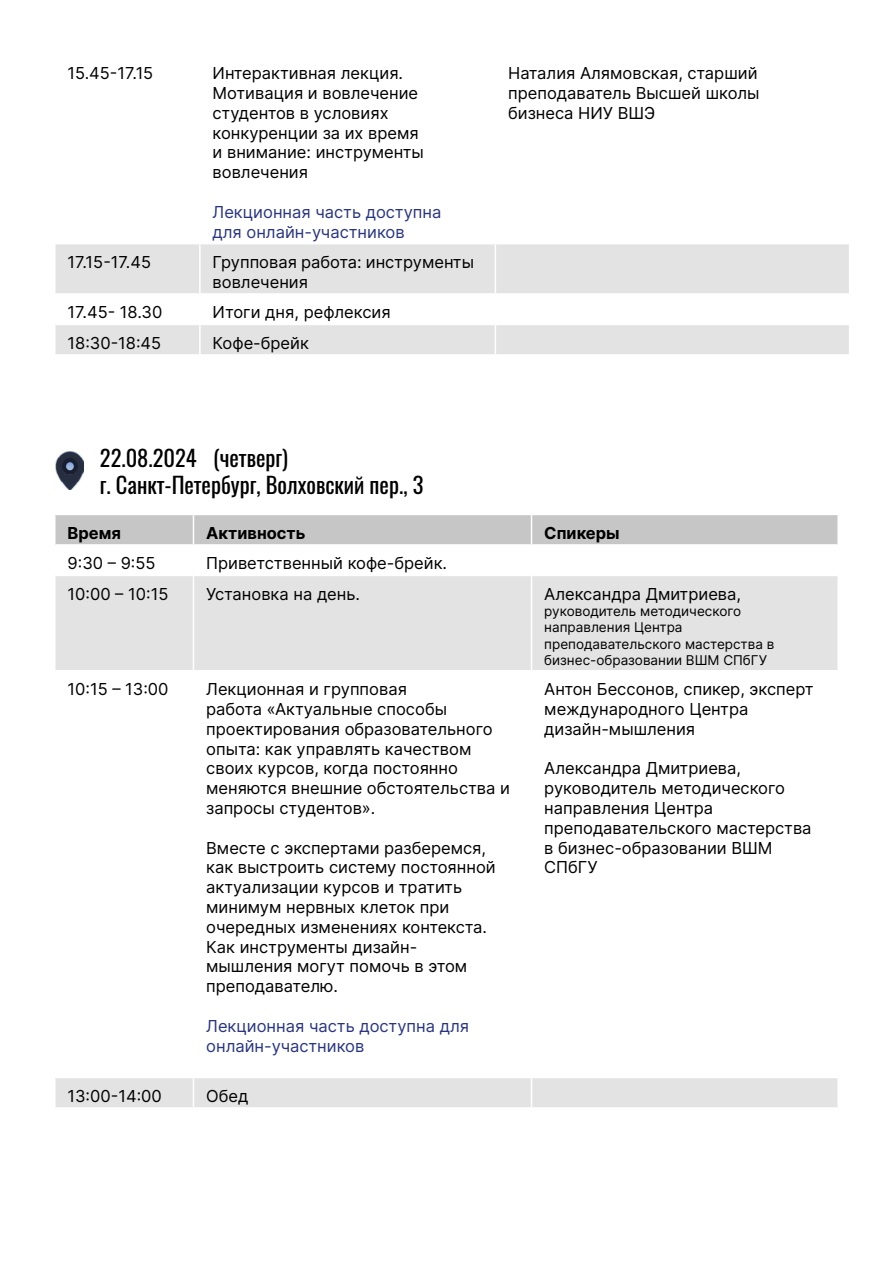
<style>
.page{position:relative;width:893px;height:1263px;background:#fff}
.page>*{position:absolute;margin:0;border:0;box-sizing:border-box;transform-origin:0 0}
.t1{font:22.5px/27px "Oswald";color:#000}
.t2{font:16.5px/19.8px "Inter";color:#000}
.t3{font:16.5px/19.8px "Inter";color:#283583}
.t4{font:700 16.5px "Inter";color:#000}
.t5{font:13.5px/16.2px "Inter";color:#000}
</style>
<div class="page">
<svg style="left:56px;top:576px;width:781px;height:531px"></svg>
<hr style="left:193px;top:576px;width:1px;height:94px;background:#fff">
<hr style="left:531px;top:576px;width:1px;height:94px;background:#fff">
<hr style="left:193px;top:671px;width:1px;height:406px;background:#fff">
<hr style="left:531px;top:671px;width:1px;height:406px;background:#fff">
<svg style="left:193px;top:1078px;width:1px;height:29px"></svg>
<svg style="left:531px;top:1078px;width:1px;height:29px"></svg>
<hr style="left:56px;top:670px;width:137px;height:1px;background:#fff">
<hr style="left:193px;top:670px;width:338px;height:1px;background:#fff">
<hr style="left:531px;top:670px;width:306px;height:1px;background:#fff">
<hr style="left:56px;top:1077px;width:137px;height:1px;background:#fff">
<hr style="left:193px;top:1077px;width:338px;height:1px;background:#fff">
<hr style="left:531px;top:1077px;width:306px;height:1px;background:#fff">
<div style="left:55px;top:515px;width:782px;height:30px;background:#c6c6c6"></div>
<hr style="left:56px;top:544px;width:137px;height:2px;background:#fff">
<hr style="left:193px;top:544px;width:338px;height:2px;background:#fff">
<hr style="left:531px;top:544px;width:306px;height:2px;background:#fff">
<img style="left:55px;top:451px;width:28px;height:38px">
<svg style="left:56px;top:244px;width:793px;height:110px;fill:#e3e3e3"></svg>
<hr style="left:56px;top:293px;width:144px;height:2px;background:#fff">
<hr style="left:56px;top:324px;width:144px;height:1px;background:#fff">
<hr style="left:199px;top:244px;width:2px;height:49px;background:#fff">
<hr style="left:495px;top:244px;width:1px;height:49px;background:#fff">
<hr style="left:199px;top:295px;width:2px;height:29px;background:#fff">
<hr style="left:199px;top:325px;width:2px;height:29px;background:#fff">
<svg style="left:495px;top:295px;width:1px;height:59px"></svg>
<hr style="left:200px;top:293px;width:295px;height:2px;background:#fff">
<hr style="left:495px;top:293px;width:354px;height:2px;background:#fff">
<hr style="left:200px;top:324px;width:295px;height:1px;background:#fff">
<hr style="left:495px;top:324px;width:354px;height:1px;background:#fff">
<p class="t2" style="left:68px;top:63px;width:87px">15.45-17.15</p>
<p class="t2" style="left:213px;top:63px;width:213px">Интерактивная лекция.<br>Мотивация и вовлечение студентов в условиях конкуренции за их время и внимание: инструменты вовлечения</p>
<p class="t3" style="left:213px;top:202px;width:230px">Лекционная часть доступна для онлайн-участников</p>
<p class="t2" style="left:68px;top:252px;width:85px">17.15-17.45</p>
<p class="t2" style="left:213px;top:252px;width:263px">Групповая работа: инструменты вовлечения</p>
<p class="t2" style="left:68px;top:302px;width:96px">17.45- 18.30</p>
<p class="t2" style="left:213px;top:302px;width:180px">Итоги дня, рефлексия</p>
<p class="t2" style="left:68px;top:333px;width:95px">18:30-18:45</p>
<p class="t2" style="left:213px;top:333px;width:98px">Кофе-брейк</p>
<p class="t2" style="left:508px;top:63px;width:253px">Наталия Алямовская, старший преподаватель Высшей школы бизнеса НИУ ВШЭ</p>
<h1 class="t1" style="left:100px;top:442px;width:325px">22.08.2024 (четверг)<br>г. Санкт-Петербург, Волховский пер., 3</h1>
<p class="t4" style="left:68px;top:521px;width:55px">Время</p>
<p class="t4" style="left:206px;top:521px;width:101px">Активность</p>
<p class="t4" style="left:544px;top:521px;width:77px">Спикеры</p>
<p class="t2" style="left:68px;top:553px;width:90px">9:30 – 9:55</p>
<p class="t2" style="left:206px;top:553px;width:242px">Приветственный кофе-брейк.</p>
<p class="t2" style="left:68px;top:584px;width:102px">10:00 – 10:15</p>
<p class="t2" style="left:206px;top:584px;width:155px">Установка на день.</p>
<p class="t2" style="left:544px;top:584px;width:198px">Александра Дмитриева,</p>
<p class="t5" style="left:544px;top:603px;width:232px">руководитель методического направления Центра преподавательского мастерства в бизнес-образовании ВШМ СПбГУ</p>
<p class="t2" style="left:68px;top:679px;width:103px">10:15 – 13:00</p>
<p class="t2" style="left:206px;top:679px;width:305px">Лекционная и групповая<br>работа «Актуальные способы проектирования образовательного опыта: как управлять качеством своих курсов, когда постоянно меняются внешние обстоятельства и запросы студентов».</p>
<p class="t2" style="left:206px;top:837px;width:291px">Вместе с экспертами разберемся, как выстроить систему постоянной актуализации курсов и тратить минимум нервных клеток при очередных изменениях контекста.<br>Как инструменты дизайн&shy;мышления могут помочь в этом преподавателю.</p>
<p class="t3" style="left:206px;top:1015px;width:264px">Лекционная часть доступна для онлайн-участников</p>
<p class="t2" style="left:544px;top:679px;width:271px">Антон Бессонов, спикер, эксперт международного Центра дизайн-мышления</p>
<p class="t2" style="left:544px;top:758px;width:269px">Александра Дмитриева, руководитель методического направления Центра преподавательского мастерства в бизнес-образовании ВШМ<br>СПбГУ</p>
<p class="t2" style="left:68px;top:1086px;width:96px">13:00-14:00</p>
<p class="t2" style="left:206px;top:1086px;width:44px">Обед</p>
</div>
